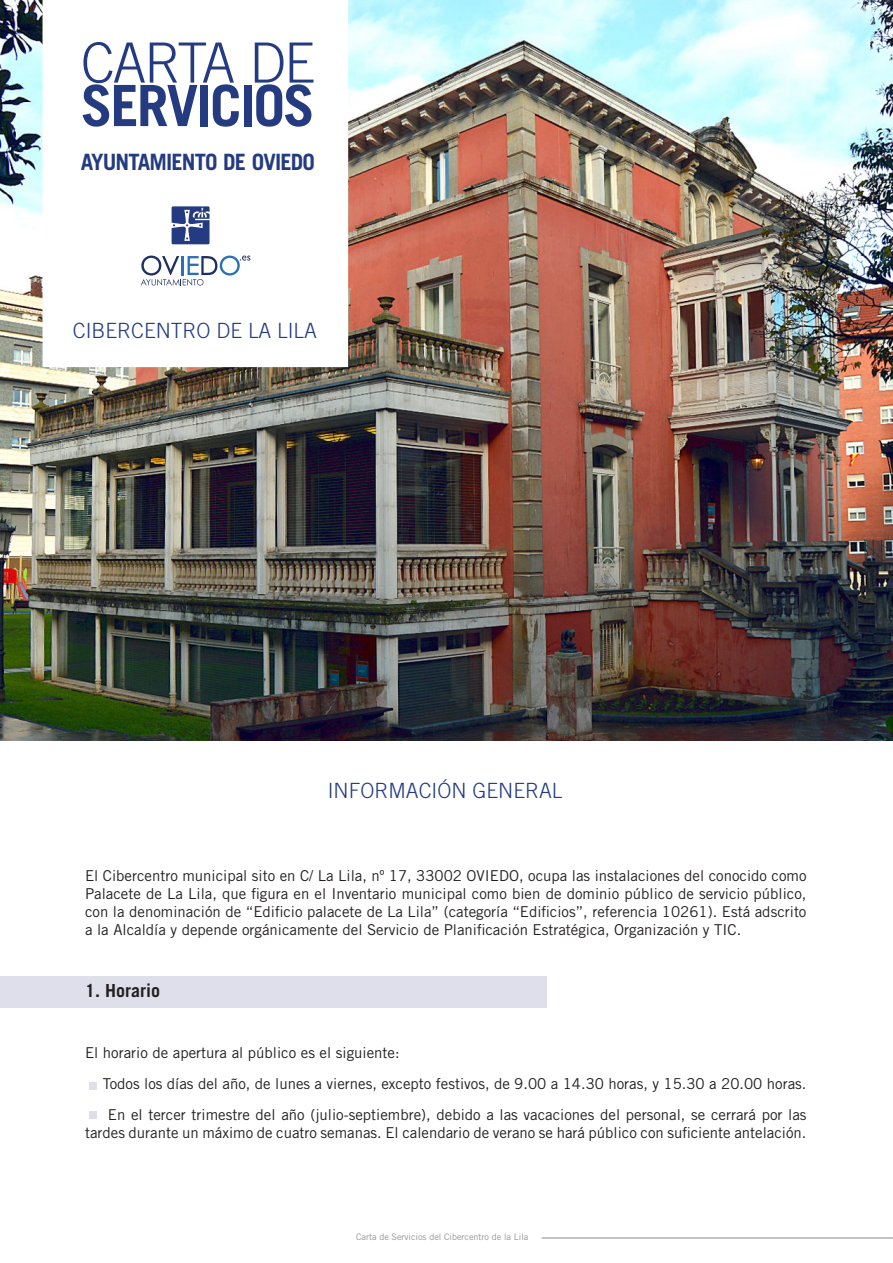
<style>
.page{position:relative;width:893px;height:1263px;background:#fff}
.page>*{position:absolute;margin:0;border:0;box-sizing:border-box;transform-origin:0 0}
.t1{font:700 57px "Trade Gothic LT Std";letter-spacing:-.035em;color:#243b81}
.t2{font:300 55.5px "Trade Gothic LT Std";letter-spacing:-.04em;color:#243b81}
.t3{font:700 22.5px "Trade Gothic LT Std";letter-spacing:-.04em;color:#243b81}
.t4{font:300 21px "Trade Gothic LT Std";color:#243b81}
.texto_carta_de_servi{font:700 18px "Trade Gothic LT Std";color:#231f20}
.texto_carta_de_servi-2{font:15px/18px "Trade Gothic LT Std";color:#231f20;text-align:justify}
.t5{font:9px "Trade Gothic LT Std";color:#939598}
</style>
<div class="page">
<hr style="left:542px;top:1237px;width:351px;height:1px;background:#939598">
<img style="left:0;top:0;width:893px;height:740px">
<div style="left:0;top:976px;width:547px;height:32px;background:#dfdfec"></div>
<div style="left:43px;top:1px;width:304px;height:365px;background:#fff"></div>
<svg style="left:172px;top:206px;width:38px;height:38px"></svg>
<svg style="left:141px;top:256px;width:109px;height:29px"></svg>
<div style="left:90px;top:1112px;width:7px;height:7px;background:#dfdfec"></div>
<div style="left:90px;top:1082px;width:7px;height:7px;background:#dfdfec"></div>
<p class="t2" style="left:81px;top:30px;width:236px">CARTA DE</p>
<p class="t1" style="left:81px;top:71px;width:235px">SERVICIOS</p>
<p class="t3" style="left:81px;top:148px;width:236px">AYUNTAMIENTO DE OVIEDO</p>
<p class="t4" style="left:73px;top:318px;width:245px">CIBERCENTRO DE LA LILA</p>
<p class="t4" style="left:328px;top:778px;width:236px">INFORMACIÓN GENERAL</p>
<p class="texto_carta_de_servi-2" style="left:85px;top:867px;width:723px">El Cibercentro municipal sito en C/ La Lila, nº 17, 33002 OVIEDO, ocupa las instalaciones del conocido como Palacete de La Lila, que figura en el Inventario municipal como bien de dominio público de servicio público, con la denominación de “Edificio palacete de La Lila” (categoría “Edificios”, referencia 10261). Está adscrito a la Alcaldía y depende orgánicamente del Servicio de Planificación Estratégica, Organización y TIC.</p>
<p class="texto_carta_de_servi" style="left:85px;top:979px;width:77px">1. Horario</p>
<p class="texto_carta_de_servi-2" style="left:85px;top:1044px;width:316px">El horario de apertura al público es el siguiente:</p>
<p class="texto_carta_de_servi-2" style="left:103px;top:1074px;width:705px">Todos los días del año, de lunes a viernes, excepto festivos, de 9.00 a 14.30 horas, y 15.30 a 20.00 horas.</p>
<p class="texto_carta_de_servi-2" style="left:85px;top:1105px;width:723px;text-align:right">En el tercer trimestre del año (julio-septiembre), debido a las vacaciones del personal, se cerrará por las tardes durante un máximo de cuatro semanas. El calendario de verano se hará público con suficiente antelación.</p>
<p class="t5" style="left:356px;top:1231px;width:174px">Carta de Servicios del Cibercentro de la Lila</p>
</div>
